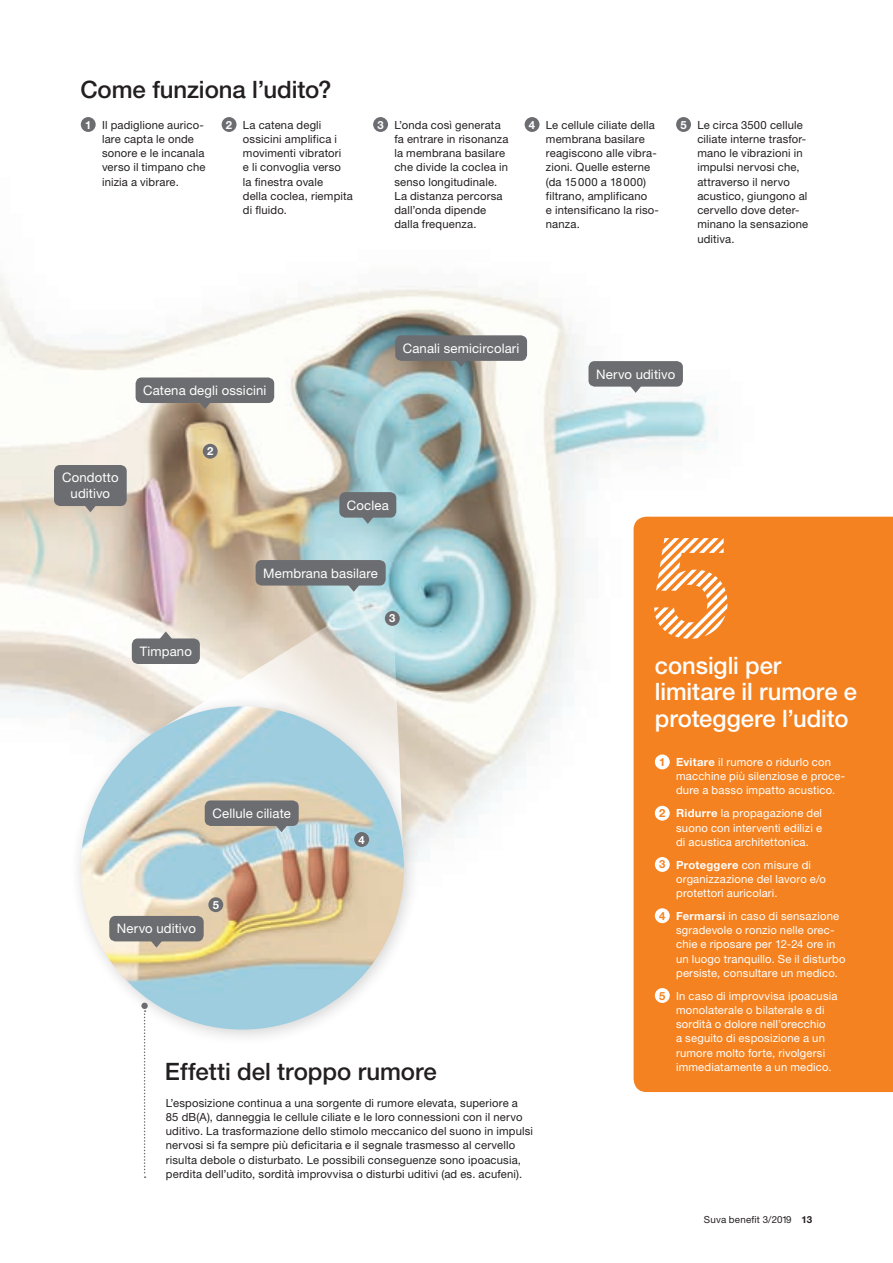
<style>
.page{position:relative;width:893px;height:1263px;background:#fff}
.page>*{position:absolute;margin:0;border:0;box-sizing:border-box;transform-origin:0 0}
.tipps_zahl{font:141px "Suva Schraffur";color:#fff}
.tipps_titel{font:500 24px/26.4px "Helvetica Neue LT Std";color:#fff}
.box_titel_klein{font:500 24px "Helvetica Neue LT Std";color:#231f20}
.text_gross_infografi{font:13.2px/15.8px "Helvetica Neue LT Std";letter-spacing:.01em;color:#fff;text-align:center}
.text_gross_infografi-2{font:11.25px/14.2px "Helvetica Neue LT Std";letter-spacing:.015em;color:#231f20}
.tipps_text{font:11.25px/14.2px "Helvetica Neue LT Std";letter-spacing:.015em;color:#fff}
.box_text{font:11.25px/14.2px "Helvetica Neue LT Std";letter-spacing:.015em;color:#231f20}
.box_text-2{font:700 11.25px "Helvetica Neue LT Std";color:#fff}
.t1{font:700 11.25px "Helvetica Neue LT Std";color:#f58220}
.t2{font:9.75px "Helvetica Neue LT Std";letter-spacing:.02em;color:#231f20}
.s1{font-weight:700}
</style>
<div class="page">
<img style="left:0;top:117px;width:893px;height:945px">
<svg style="left:153px;top:595px;width:251px;height:99px;background:#dddcd4"></svg>
<div style="left:69px;top:694px;width:351px;height:352px;background:#231f20;opacity:.2"></div>
<img style="left:81px;top:706px;width:323px;height:323px;border-radius:162px">
<div style="left:634px;top:517px;width:259px;height:575px;background:#f58220"></div>
<div style="left:354px;top:832px;width:15px;height:15px;background:#6c6d70;border-radius:50%"></div>
<div style="left:208px;top:897px;width:15px;height:15px;background:#6c6d70;border-radius:50%"></div>
<div style="left:385px;top:611px;width:15px;height:15px;background:#6c6d70;border-radius:50%"></div>
<div style="left:655px;top:754px;width:15px;height:15px;background:#fff;border-radius:50%"></div>
<div style="left:655px;top:806px;width:15px;height:15px;background:#fff;border-radius:50%"></div>
<div style="left:655px;top:857px;width:15px;height:15px;background:#fff;border-radius:50%"></div>
<div style="left:655px;top:908px;width:15px;height:15px;background:#fff;border-radius:50%"></div>
<div style="left:655px;top:988px;width:15px;height:15px;background:#fff;border-radius:50%"></div>
<div style="left:132px;top:638px;width:68px;height:26px;background:#6c6d70;border-radius:6px"></div>
<svg style="left:156px;top:631px;width:19px;height:8px"></svg>
<div style="left:339px;top:492px;width:57px;height:26px;background:#6c6d70;border-radius:6px"></div>
<svg style="left:358px;top:517px;width:19px;height:7px"></svg>
<div style="left:205px;top:800px;width:94px;height:26px;background:#6c6d70;border-radius:6px"></div>
<svg style="left:272px;top:826px;width:19px;height:6px"></svg>
<div style="left:109px;top:916px;width:95px;height:25px;background:#6c6d70;border-radius:6px"></div>
<svg style="left:147px;top:941px;width:19px;height:7px"></svg>
<div style="left:395px;top:335px;width:132px;height:26px;background:#6c6d70;border-radius:6px"></div>
<svg style="left:452px;top:361px;width:18px;height:6px"></svg>
<div style="left:136px;top:377px;width:138px;height:26px;background:#6c6d70;border-radius:6px"></div>
<svg style="left:196px;top:403px;width:18px;height:6px"></svg>
<div style="left:203px;top:444px;width:15px;height:15px;background:#6c6d70;border-radius:50%"></div>
<svg style="left:144px;top:1010px;width:2px;height:168px"></svg>
<div style="left:141px;top:1003px;width:7px;height:6px;background:#6c6d70;border-radius:50%"></div>
<div style="left:54px;top:465px;width:73px;height:41px;background:#6c6d70;border-radius:6px"></div>
<svg style="left:81px;top:506px;width:19px;height:6px"></svg>
<div style="left:81px;top:117px;width:15px;height:15px;background:#6c6d70;border-radius:50%"></div>
<div style="left:222px;top:117px;width:15px;height:15px;background:#6c6d70;border-radius:50%"></div>
<div style="left:373px;top:117px;width:15px;height:15px;background:#6c6d70;border-radius:50%"></div>
<div style="left:525px;top:117px;width:14px;height:15px;background:#6c6d70;border-radius:50%"></div>
<div style="left:676px;top:117px;width:15px;height:15px;background:#6c6d70;border-radius:50%"></div>
<div style="left:256px;top:560px;width:130px;height:25px;background:#6c6d70;border-radius:6px"></div>
<svg style="left:344px;top:585px;width:19px;height:7px"></svg>
<div style="left:588px;top:361px;width:95px;height:26px;background:#6c6d70;border-radius:6px"></div>
<svg style="left:626px;top:386px;width:19px;height:7px"></svg>
<p class="box_titel_klein" style="left:80px;top:75px;width:253px">Come funziona l’udito?</p>
<p class="box_text-2" style="left:85px;top:118px;width:8px">1</p>
<p class="text_gross_infografi-2" style="left:102px;top:117px;width:105px">Il padiglione aurico&shy;lare capta le onde sonore e le incanala verso il timpano che inizia a vibrare.</p>
<p class="box_text-2" style="left:226px;top:118px;width:8px">2</p>
<p class="text_gross_infografi-2" style="left:243px;top:117px;width:112px">La catena degli ossicini amplifica i movimenti vibratori<br>e li convoglia verso<br>la finestra ovale<br>della coclea, riempita di fluido.</p>
<p class="box_text-2" style="left:377px;top:118px;width:8px">3</p>
<p class="text_gross_infografi-2" style="left:394px;top:117px;width:116px">L’onda così generata fa entrare in risonanza la membrana basilare che divide la coclea in senso longitudinale.<br>La distanza percorsa dall’onda dipende dalla frequenza.</p>
<p class="box_text-2" style="left:529px;top:118px;width:8px">4</p>
<p class="text_gross_infografi-2" style="left:546px;top:117px;width:115px">Le cellule ciliate della membrana basilare reagiscono alle vibra&shy;zioni. Quelle esterne (da 15000 a 18000) filtrano, amplificano<br>e intensificano la riso&shy;nanza.</p>
<p class="box_text-2" style="left:680px;top:118px;width:8px">5</p>
<p class="text_gross_infografi-2" style="left:697px;top:117px;width:112px">Le circa 3500 cellule ciliate interne trasfor&shy;mano le vibrazioni in impulsi nervosi che, attraverso il nervo acustico, giungono al cervello dove deter&shy;minano la sensazione uditiva.</p>
<p class="text_gross_infografi" style="left:62px;top:470px;width:58px">Condotto uditivo</p>
<p class="text_gross_infografi" style="left:143px;top:382px;width:125px">Catena degli ossicini</p>
<p class="box_text-2" style="left:207px;top:444px;width:8px">2</p>
<p class="text_gross_infografi" style="left:403px;top:340px;width:118px">Canali semicircolari</p>
<p class="text_gross_infografi" style="left:347px;top:497px;width:43px">Coclea</p>
<p class="text_gross_infografi" style="left:140px;top:643px;width:54px">Timpano</p>
<p class="text_gross_infografi" style="left:263px;top:565px;width:116px">Membrana basilare</p>
<p class="box_text-2" style="left:389px;top:611px;width:8px">3</p>
<p class="text_gross_infografi" style="left:213px;top:805px;width:80px">Cellule ciliate</p>
<p class="text_gross_infografi" style="left:117px;top:920px;width:81px">Nervo uditivo</p>
<p class="box_text-2" style="left:213px;top:898px;width:8px">5</p>
<p class="box_text-2" style="left:359px;top:832px;width:8px">4</p>
<p class="box_titel_klein" style="left:165px;top:1057px;width:273px">Effetti del troppo rumore</p>
<p class="box_text" style="left:166px;top:1095px;width:369px">L’esposizione continua a una sorgente di rumore elevata, superiore a 85 dB(A), danneggia le cellule ciliate e le loro connessioni con il nervo uditivo. La trasformazione dello stimolo meccanico del suono in impulsi nervosi si fa sempre più deficitaria e il segnale trasmesso al cervello risulta debole o disturbato. Le possibili conseguenze sono ipoacusia, perdita dell’udito, sordità improvvisa o disturbi uditivi (ad es. acufeni).</p>
<p class="text_gross_infografi" style="left:596px;top:366px;width:81px">Nervo uditivo</p>
<p class="tipps_zahl" style="left:651px;top:522px;width:81px">5</p>
<p class="tipps_titel" style="left:655px;top:652px;width:204px">consigli per limitare il rumore e proteggere l’udito</p>
<p class="t1" style="left:659px;top:755px;width:8px">1</p>
<p class="tipps_text" style="left:676px;top:755px;width:171px"><span class="s1">Evitare</span> il rumore o ridurlo con macchine più silenziose e proce&shy;dure a basso impatto acustico.</p>
<p class="t1" style="left:659px;top:806px;width:8px">2</p>
<p class="tipps_text" style="left:676px;top:806px;width:147px;text-align:justify"><span class="s1">Ridurre</span> la propagazione del suono con interventi edilizi e di acustica architettonica.</p>
<p class="t1" style="left:659px;top:857px;width:8px">3</p>
<p class="tipps_text" style="left:676px;top:857px;width:151px"><span class="s1">Proteggere</span> con misure di organizzazione del lavoro e/o protettori auricolari.</p>
<p class="t1" style="left:659px;top:909px;width:8px">4</p>
<p class="tipps_text" style="left:676px;top:908px;width:171px"><span class="s1">Fermarsi</span> in caso di sensazione sgradevole o ronzio nelle orec&shy;chie e riposare per 12-24 ore in un luogo tranquillo. Se il disturbo persiste, consultare un medico.</p>
<p class="t1" style="left:659px;top:988px;width:8px">5</p>
<p class="tipps_text" style="left:676px;top:988px;width:163px">In caso di improvvisa ipoacusia monolaterale o bilaterale e di sordità o dolore nell’orecchio<br>a seguito di esposizione a un rumore molto forte, rivolgersi immediatamente a un medico.</p>
<p class="t2" style="left:704px;top:1213px;width:110px">Suva benefit 3/2019 <span class="s1">13</span></p>
</div>
